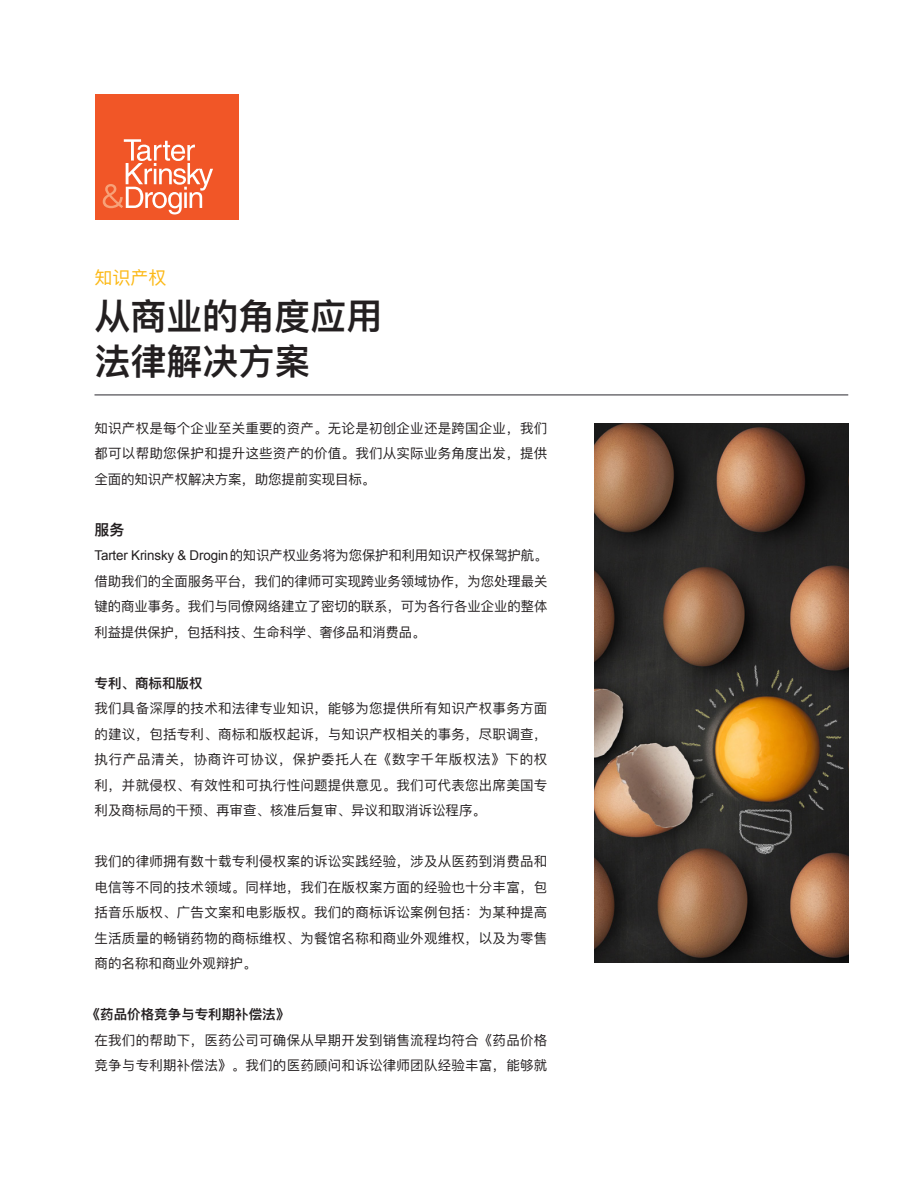
<style>
.page{position:relative;width:918px;height:1188px;background:#fff}
.page>*{position:absolute;margin:0;border:0;box-sizing:border-box;transform-origin:0 0}
.t1{font:600 36px/45px "Ping Fang SC";color:#231f20}
.t2{font:18px "Ping Fang SC";color:#fcb814}
.Paragraph_Header__10{font:600 15px "Ping Fang SC";color:#231f20}
.Paragraph__Paragraph{font:13.5px/25.5px "Ping Fang SC";letter-spacing:.015em;color:#231f20;text-align:justify}
.t3{font:600 13.5px "Ping Fang SC";color:#231f20}
.s1{font-family:"Arial"}
</style>
<div class="page">
<div style="left:95px;top:95px;width:143px;height:125px;background:#f15627"></div>
<svg style="left:103px;top:139px;width:110px;height:75px"></svg>
<hr style="left:94px;top:394px;width:754px;height:2px;background:#717074">
<img style="left:594px;top:423px;width:254px;height:540px">
<p class="t2" style="left:94px;top:267px;width:73px">知识产权</p>
<p class="t1" style="left:94px;top:295px;width:289px">从商业的角度应用法律解决方案</p>
<p class="Paragraph__Paragraph" style="left:94px;top:415px;width:454px">知识产权是每个企业至关重要的资产。无论是初创企业还是跨国企业，我们都可以帮助您保护和提升这些资产的价值。我们从实际业务角度出发，提供全面的知识产权解决方案，助您提前实现目标。</p>
<p class="Paragraph_Header__10" style="left:94px;top:520px;width:31px">服务</p>
<p class="Paragraph__Paragraph" style="left:94px;top:543px;width:455px"><span class="s1">Tarter Krinsky &amp; Drogin</span>的知识产权业务将为您保护和利用知识产权保驾护航。借助我们的全面服务平台，我们的律师可实现跨业务领域协作，为您处理最关键的商业事务。我们与同僚网络建立了密切的联系，可为各行各业企业的整体利益提供保护，包括科技、生命科学、奢侈品和消费品。</p>
<p class="t3" style="left:94px;top:675px;width:109px">专利、商标和版权</p>
<p class="Paragraph__Paragraph" style="left:94px;top:696px;width:454px">我们具备深厚的技术和法律专业知识，能够为您提供所有知识产权事务方面的建议，包括专利、商标和版权起诉，与知识产权相关的事务，尽职调查，执行产品清关，协商许可协议，保护委托人在《数字千年版权法》下的权利，并就侵权、有效性和可执行性问题提供意见。我们可代表您出席美国专利及商标局的干预、再审查、核准后复审、异议和取消诉讼程序。</p>
<p class="Paragraph__Paragraph" style="left:94px;top:849px;width:454px">我们的律师拥有数十载专利侵权案的诉讼实践经验，涉及从医药到消费品和电信等不同的技术领域。同样地，我们在版权案方面的经验也十分丰富，包括音乐版权、广告文案和电影版权。我们的商标诉讼案例包括：为某种提高生活质量的畅销药物的商标维权、为餐馆名称和商业外观维权，以及为零售商的名称和商业外观辩护。</p>
<p class="t3" style="left:87px;top:1006px;width:204px">《药品价格竞争与专利期补偿法》</p>
<p class="Paragraph__Paragraph" style="left:94px;top:1027px;width:454px">在我们的帮助下，医药公司可确保从早期开发到销售流程均符合《药品价格竞争与专利期补偿法》。我们的医药顾问和诉讼律师团队经验丰富，能够就</p>
</div>
